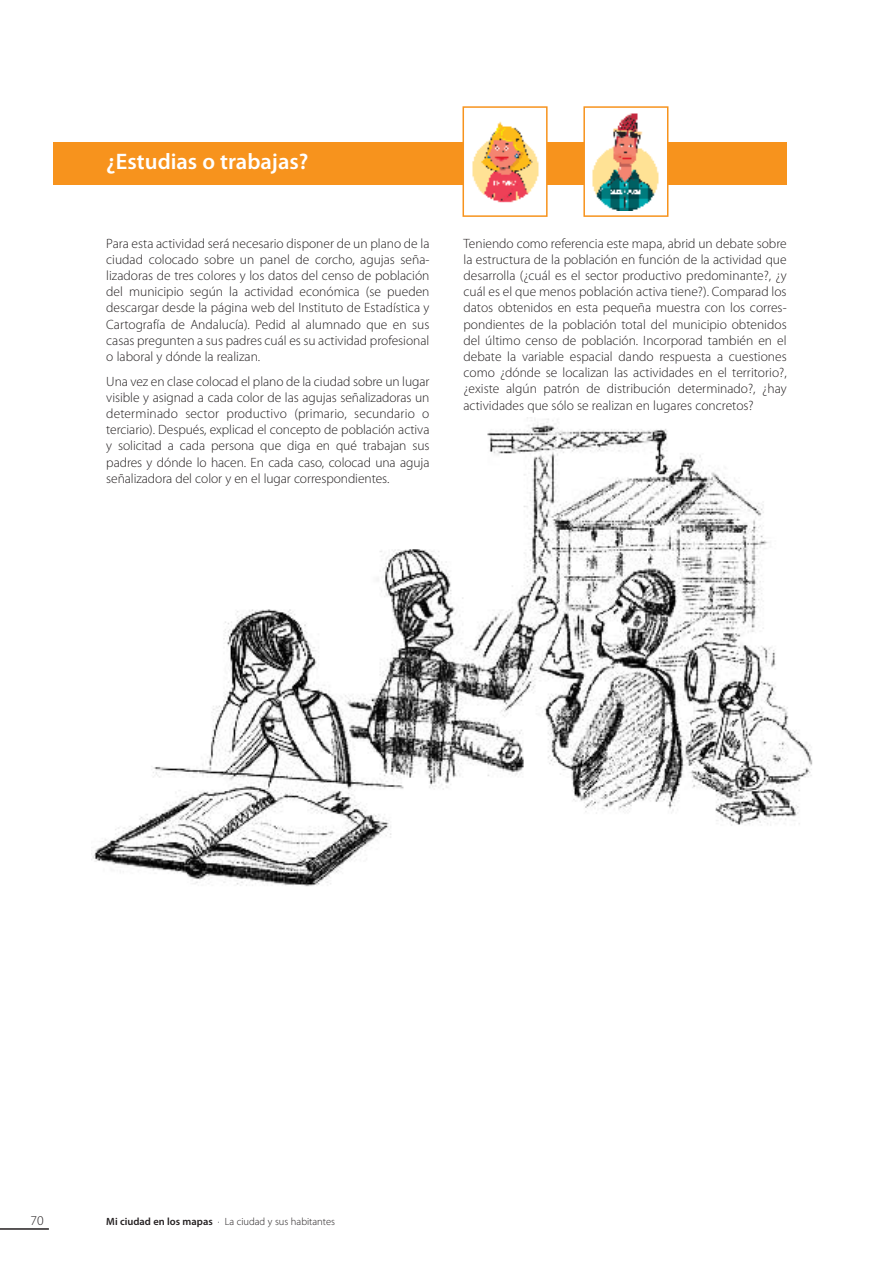
<style>
.page{position:relative;width:893px;height:1263px;background:#fff}
.page>*{position:absolute;margin:0;border:0;box-sizing:border-box;transform-origin:0 0}
.t1{font:600 22.5px "Myriad Pro";color:#fff}
.t2{font:300 13.5px/16.2px "Myriad Pro";color:#231f20;text-align:justify}
.t3{font:300 10.5px "Myriad Pro";color:#231f20}
.s1{font-weight:600}
</style>
<div class="page">
<img style="left:92px;top:417px;width:721px;height:470px">
<hr style="left:0;top:1228px;width:49px;height:2px;background:#231f20">
<div style="left:53px;top:142px;width:734px;height:42px;background:#f7931d"></div>
<div style="left:464px;top:108px;width:82px;height:107px;background:#fff"></div>
<img style="left:472px;top:121px;width:67px;height:82px">
<div style="left:462px;top:106px;width:86px;height:111px;border:2px solid #f7931d"></div>
<div style="left:585px;top:108px;width:82px;height:107px;background:#fff"></div>
<img style="left:592px;top:113px;width:67px;height:98px">
<div style="left:583px;top:106px;width:85px;height:111px;border:2px solid #f7931d"></div>
<h1 class="t1" style="left:106px;top:153px;width:204px">¿Estudias o trabajas?</h1>
<p class="t2" style="left:106px;top:236px;width:325px">Para esta actividad será necesario disponer de un plano de la ciudad colocado sobre un panel de corcho, agujas seña&shy;lizadoras de tres colores y los datos del censo de población del municipio según la actividad económica (se pueden descargar desde la página web del Instituto de Estadística y Cartografía de Andalucía). Pedid al alumnado que en sus casas pregunten a sus padres cuál es su actividad profesional o laboral y dónde la realizan.</p>
<p class="t2" style="left:106px;top:374px;width:325px">Una vez en clase colocad el plano de la ciudad sobre un lugar visible y asignad a cada color de las agujas señalizadoras un determinado sector productivo (primario, secundario o terciario). Después, explicad el concepto de población activa y solicitad a cada persona que diga en qué trabajan sus padres y dónde lo hacen. En cada caso, colocad una aguja señalizadora del color y en el lugar correspondientes.</p>
<p class="t2" style="left:463px;top:236px;width:325px">Teniendo como referencia este mapa, abrid un debate sobre la estructura de la población en función de la actividad que desarrolla (¿cuál es el sector productivo predominante?, ¿y cuál es el que menos población activa tiene?). Comparad los datos obtenidos en esta pequeña muestra con los corres&shy;pondientes de la población total del municipio obtenidos del último censo de población. Incorporad también en el debate la variable espacial dando respuesta a cuestiones como ¿dónde se localizan las actividades en el territorio?, ¿existe algún patrón de distribución determinado?, ¿hay actividades que sólo se realizan en lugares concretos?</p>
<p class="t2" style="left:31px;top:1213px;width:15px">70</p>
<p class="t3" style="left:106px;top:1217px;width:230px"><span class="s1">Mi ciudad en los mapas</span> · La ciudad y sus habitantes</p>
</div>
